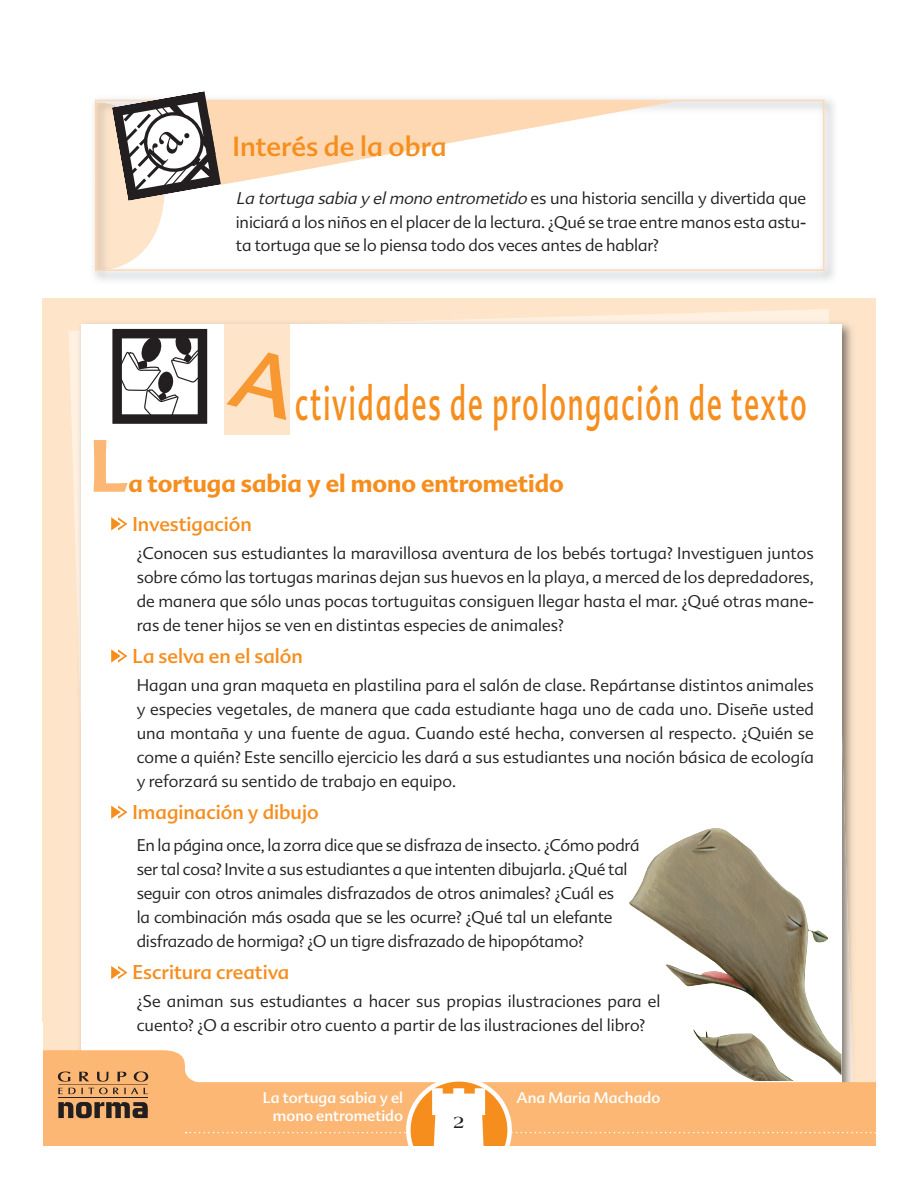
<style>
.page{position:relative;width:918px;height:1189px;background:#fff}
.page>*{position:absolute;margin:0;border:0;box-sizing:border-box;transform-origin:0 0}
.t1{font:700 72px "Advert";color:#fbb773}
.t2{font:47.25px "Advert";letter-spacing:.075em;color:#f68e1e;scale:.57 1}
.t3{font:27px "Advert";color:#f68e1e}
.t4{font:700 24px "Advert";color:#f68e1e}
.t5{font:19.5px "Advert";color:#f68e1e}
.t6{font:700 18px "Americana Std";color:#231f20}
.t7{font:300 16.5px/24px "Advert";letter-spacing:-.015em;color:#231f20;text-align:justify}
.t8{font:15px/18px "Advert";color:#fff;text-align:right}
.s1{font-style:italic}
</style>
<div class="page">
<div style="left:43px;top:298px;width:846px;height:890px;background:#fee5c9"></div>
<svg style="left:69px;top:309px;width:760px;height:276px"></svg>
<img style="left:77px;top:320px;width:775px;height:729px">
<div style="left:82px;top:324px;width:760px;height:784px;background:#fff"></div>
<svg style="left:43px;top:1049px;width:834px;height:96px"></svg>
<svg style="left:408px;top:1078px;width:102px;height:102px"></svg>
<svg style="left:186px;top:1087px;width:691px;height:58px;background:#fbbb7a"></svg>
<div style="left:877px;top:0;width:41px;height:1188px;background:#fff"></div>
<hr style="left:58px;top:1083px;width:90px;height:1px;background:#231f20">
<hr style="left:58px;top:1096px;width:90px;height:1px;background:#231f20">
<svg style="left:58px;top:1101px;width:90px;height:16px"></svg>
<svg style="left:58px;top:1071px;width:90px;height:10px"></svg>
<svg style="left:58px;top:1087px;width:90px;height:6px"></svg>
<img style="left:94px;top:99px;width:740px;height:181px">
<svg style="left:95px;top:91px;width:581px;height:181px"></svg>
<svg style="left:111px;top:517px;width:17px;height:13px"></svg>
<svg style="left:111px;top:649px;width:17px;height:13px"></svg>
<svg style="left:111px;top:805px;width:17px;height:13px"></svg>
<svg style="left:111px;top:966px;width:17px;height:12px"></svg>
<div style="left:224px;top:324px;width:66px;height:111px;background:#fee5c9"></div>
<svg style="left:112px;top:329px;width:95px;height:94px"></svg>
<div style="left:21px;top:1145px;width:897px;height:43px;background:#fff"></div>
<img style="left:629px;top:828px;width:213px;height:252px">
<h3 class="t3" style="left:232px;top:136px;width:216px">Interés de la obra</h3>
<p class="t7" style="left:236px;top:188px;width:572px;line-height:23.2px"><span class="s1">La tortuga sabia y elmono entrometido</span> es una historia sencilla y divertida que iniciará a los niños en el placer de la lectura. ¿Qué se trae entre manos esta astu&shy;ta tortuga que se lo piensa todo dos veces antes de hablar?</p>
<h2 class="t2" style="left:295px;top:385px;width:899px">ctividades de prolongación de texto</h2>
<h1 class="t1" style="left:89px;top:439px;width:41px">L</h1>
<h3 class="t4" style="left:128px;top:474px;width:437px">a tortuga sabia y el mono entrometido</h3>
<p class="t5" style="left:132px;top:516px;width:121px">Investigación</p>
<p class="t7" style="left:137px;top:542px;width:679px">¿Conocen sus estudiantes la maravillosa aventura de los bebés tortuga? Investiguen juntos sobre cómo las tortugas marinas dejan sus huevos en la playa, a merced de los depredadores, de manera que sólo unas pocas tortuguitas consiguen llegar hasta el mar. ¿Qué otras mane&shy;ras de tener hijos se ven en distintas especies de animales?</p>
<p class="t5" style="left:132px;top:648px;width:172px">La selva en el salón</p>
<p class="t7" style="left:137px;top:674px;width:679px">Hagan una gran maqueta en plastilina para el salón de clase. Repártanse distintos animales y especies vegetales, de manera que cada estudiante haga uno de cada uno. Diseñe usted una montaña y una fuente de agua. Cuando esté hecha, conversen al respecto. ¿Quién se come a quién? Este sencillo ejercicio les dará a sus estudiantes una noción básica de ecología y reforzará su sentido de trabajo en equipo.</p>
<p class="t5" style="left:132px;top:804px;width:188px">Imaginación y dibujo</p>
<p class="t7" style="left:137px;top:834px;width:504px;text-align:left">En la página once, la zorra dice que se disfraza de insecto. ¿Cómo podrá ser tal cosa? Invite a sus estudiantes a que intenten dibujarla. ¿Qué tal seguir con otros animales disfrazados de otros animales? ¿Cuál es<br>la combinación más osada que se les ocurre? ¿Qué tal un elefante disfrazado de hormiga? ¿O un tigre disfrazado de hipopótamo?</p>
<p class="t5" style="left:132px;top:964px;width:159px">Escritura creativa</p>
<p class="t7" style="left:137px;top:990px;width:525px">¿Se animan sus estudiantes a hacer sus propias ilustraciones para el cuento? ¿O a escribir otro cuento a partir de las ilustraciones del libro?</p>
<p class="t8" style="left:263px;top:1090px;width:142px">La tortuga sabia y el mono entrometido</p>
<p class="t8" style="left:516px;top:1090px;width:145px">Ana Maria Machado</p>
<p class="t6" style="left:453px;top:1114px;width:13px">2</p>
</div>
